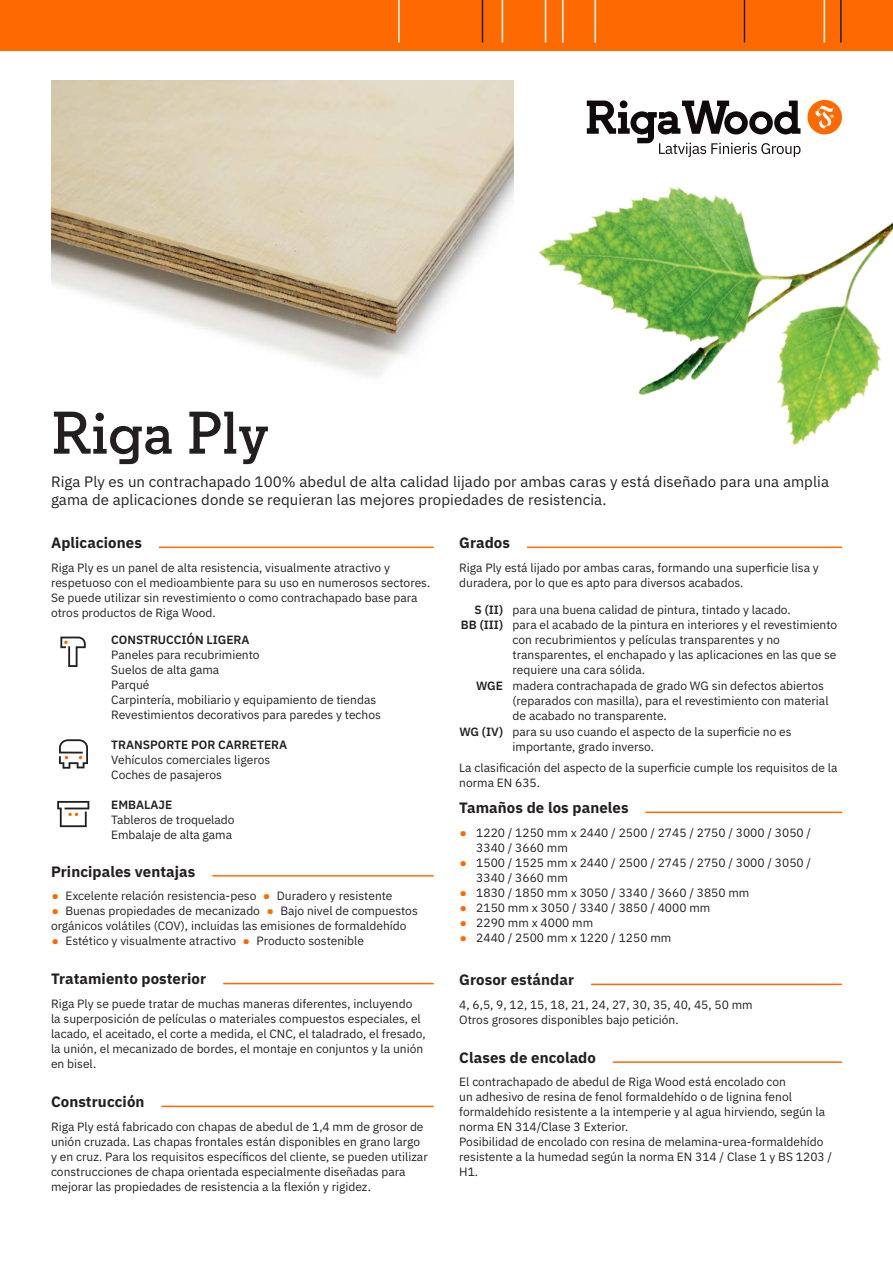
<style>
.page{position:relative;width:893px;height:1263px;background:#fff}
.page>*{position:absolute;margin:0;border:0;box-sizing:border-box;transform-origin:0 0}
.Nosaukums{font:600 60px "Regular Slab";letter-spacing:.005em;color:#231f20}
.ievadteksts{font:15px/18px "IBM Plex Sans";letter-spacing:.005em;color:#231f20}
.Sadaļa{font:700 15px "IBM Plex Sans";letter-spacing:.005em;color:#231f20}
.pamatteksts__6{font:12px/15px "IBM Plex Sans";color:#231f20}
.tabula{font:12px/15px "IBM Plex Sans";color:#231f20}
.pamatteksts__3{font:12px/15px "IBM Plex Sans";color:#231f20}
.Virsraksts_tabulā{font:600 12px "IBM Plex Sans";color:#231f20}
.s1{font-size:21px;color:#ff6a00}
</style>
<div class="page">
<div style="left:0;top:0;width:893px;height:51px;background:#ff6a00"></div>
<hr style="left:398px;top:0;width:2px;height:43px;background:#fff">
<img style="left:475px;top:0;width:418px;height:549px">
<hr style="left:51px;top:547px;width:383px;height:1px;background:#ff6a00">
<div style="left:51px;top:544px;width:108px;height:7px;background:#fff"></div>
<hr style="left:51px;top:875px;width:383px;height:1px;background:#ff6a00">
<div style="left:51px;top:872px;width:161px;height:8px;background:#fff"></div>
<hr style="left:51px;top:983px;width:383px;height:1px;background:#ff6a00">
<div style="left:51px;top:980px;width:172px;height:7px;background:#fff"></div>
<hr style="left:51px;top:1105px;width:383px;height:2px;background:#ff6a00">
<div style="left:51px;top:1103px;width:110px;height:7px;background:#fff"></div>
<hr style="left:459px;top:547px;width:383px;height:1px;background:#ff6a00">
<div style="left:459px;top:544px;width:68px;height:7px;background:#fff"></div>
<hr style="left:459px;top:811px;width:383px;height:2px;background:#ff6a00">
<div style="left:459px;top:809px;width:186px;height:7px;background:#fff"></div>
<hr style="left:459px;top:983px;width:383px;height:2px;background:#ff6a00">
<div style="left:459px;top:981px;width:132px;height:7px;background:#fff"></div>
<hr style="left:459px;top:1061px;width:383px;height:2px;background:#ff6a00">
<div style="left:459px;top:1059px;width:154px;height:7px;background:#fff"></div>
<svg style="left:60px;top:637px;width:26px;height:30px"></svg>
<svg style="left:59px;top:739px;width:29px;height:30px"></svg>
<svg style="left:57px;top:801px;width:32px;height:26px"></svg>
<img style="left:51px;top:81px;width:463px;height:303px">
<p class="Nosaukums" style="left:51px;top:396px;width:219px">Riga Ply</p>
<p class="ievadteksts" style="left:51px;top:471px;width:780px">Riga Ply es un contrachapado 100% abedul de alta calidad lijado por ambas caras y está diseñado para una amplia gama de aplicaciones donde se requieran las mejores propiedades de resistencia.</p>
<p class="Sadaļa" style="left:51px;top:531px;width:92px">Aplicaciones</p>
<p class="pamatteksts__3" style="left:51px;top:559px;width:381px">Riga Ply es un panel de alta resistencia, visualmente atractivo y respetuoso con el medioambiente para su uso en numerosos sectores.<br>Se puede utilizar sin revestimiento o como contrachapado base para otros productos de Riga Wood.</p>
<p class="Virsraksts_tabulā" style="left:111px;top:630px;width:140px">CONSTRUCCIÓN LIGERA</p>
<p class="tabula" style="left:111px;top:646px;width:150px">Paneles para recubrimiento</p>
<p class="tabula" style="left:111px;top:661px;width:110px">Suelos de alta gama</p>
<p class="tabula" style="left:111px;top:676px;width:40px">Parqué</p>
<p class="tabula" style="left:111px;top:691px;width:266px">Carpintería, mobiliario y equipamiento de tiendas</p>
<p class="tabula" style="left:111px;top:706px;width:271px">Revestimientos decorativos para paredes y techos</p>
<p class="Virsraksts_tabulā" style="left:111px;top:735px;width:177px">TRANSPORTE POR CARRETERA</p>
<p class="tabula" style="left:111px;top:751px;width:160px">Vehículos comerciales ligeros</p>
<p class="tabula" style="left:111px;top:766px;width:112px">Coches de pasajeros</p>
<p class="Virsraksts_tabulā" style="left:111px;top:795px;width:63px">EMBALAJE</p>
<p class="tabula" style="left:111px;top:811px;width:125px">Tableros de troquelado</p>
<p class="tabula" style="left:111px;top:826px;width:122px">Embalaje de alta gama</p>
<p class="Sadaļa" style="left:51px;top:859px;width:146px">Principales ventajas</p>
<p class="pamatteksts__6" style="left:51px;top:887px;width:343px"><span class="s1">•</span> Excelente relación resistencia-peso <span class="s1">•</span> Duradero y resistente</p>
<p class="pamatteksts__6" style="left:51px;top:902px;width:368px"><span class="s1">•</span> Buenas propiedades de mecanizado <span class="s1">•</span> Bajo nivel de compuestos orgánicos volátiles (COV), incluidas las emisiones de formaldehído</p>
<p class="pamatteksts__6" style="left:51px;top:932px;width:314px"><span class="s1">•</span> Estético y visualmente atractivo <span class="s1">•</span> Producto sostenible</p>
<p class="Sadaļa" style="left:51px;top:967px;width:157px">Tratamiento posterior</p>
<p class="pamatteksts__6" style="left:51px;top:995px;width:376px">Riga Ply se puede tratar de muchas maneras diferentes, incluyendo<br>la superposición de películas o materiales compuestos especiales, el lacado, el aceitado, el corte a medida, el CNC, el taladrado, el fresado, la unión, el mecanizado de bordes, el montaje en conjuntos y la unión en bisel.</p>
<p class="Sadaļa" style="left:51px;top:1090px;width:95px">Construcción</p>
<p class="pamatteksts__6" style="left:51px;top:1118px;width:378px">Riga Ply está fabricado con chapas de abedul de 1,4 mm de grosor de unión cruzada. Las chapas frontales están disponibles en grano largo y en cruz. Para los requisitos específicos del cliente, se pueden utilizar construcciones de chapa orientada especialmente diseñadas para mejorar las propiedades de resistencia a la flexión y rigidez.</p>
<p class="Sadaļa" style="left:459px;top:531px;width:52px">Grados</p>
<p class="pamatteksts__3" style="left:459px;top:559px;width:361px">Riga Ply está lijado por ambas caras, formando una superficie lisa y duradera, por lo que es apto para diversos acabados.</p>
<p class="Virsraksts_tabulā" style="left:475px;top:600px;width:30px">S (II)</p>
<p class="tabula" style="left:513px;top:601px;width:280px">para una buena calidad de pintura, tintado y lacado.</p>
<p class="Virsraksts_tabulā" style="left:461px;top:616px;width:44px">BB (III)</p>
<p class="tabula" style="left:513px;top:617px;width:326px">para el acabado de la pintura en interiores y el revestimiento con recubrimientos y películas transparentes y no transparentes, el enchapado y las aplicaciones en las que se requiere una cara sólida.</p>
<p class="Virsraksts_tabulā" style="left:476px;top:676px;width:28px">WGE</p>
<p class="tabula" style="left:513px;top:677px;width:317px">madera contrachapada de grado WG sin defectos abiertos (reparados con masilla), para el revestimiento con material de acabado no transparente.</p>
<p class="Virsraksts_tabulā" style="left:459px;top:722px;width:45px">WG (IV)</p>
<p class="tabula" style="left:513px;top:723px;width:281px">para su uso cuando el aspecto de la superficie no es importante, grado inverso.</p>
<p class="pamatteksts__3" style="left:459px;top:759px;width:380px">La clasificación del aspecto de la superficie cumple los requisitos de la norma EN 635.</p>
<p class="Sadaļa" style="left:459px;top:796px;width:171px">Tamaños de los paneles</p>
<p class="pamatteksts__6" style="left:476px;top:824px;width:336px;text-indent:-17px"><span class="s1">•</span> 1220 / 1250 mm x 2440 / 2500 / 2745 / 2750 / 3000 / 3050 /<br>3340 / 3660 mm</p>
<p class="pamatteksts__6" style="left:476px;top:854px;width:336px;text-indent:-17px"><span class="s1">•</span> 1500 / 1525 mm x 2440 / 2500 / 2745 / 2750 / 3000 / 3050 /<br>3340 / 3660 mm</p>
<p class="pamatteksts__6" style="left:459px;top:884px;width:292px"><span class="s1">•</span> 1830 / 1850 mm x 3050 / 3340 / 3660 / 3850 mm</p>
<p class="pamatteksts__6" style="left:459px;top:899px;width:253px"><span class="s1">•</span> 2150 mm x 3050 / 3340 / 3850 / 4000 mm</p>
<p class="pamatteksts__6" style="left:459px;top:914px;width:135px"><span class="s1">•</span> 2290 mm x 4000 mm</p>
<p class="pamatteksts__6" style="left:459px;top:929px;width:214px"><span class="s1">•</span> 2440 / 2500 mm x 1220 / 1250 mm</p>
<p class="Sadaļa" style="left:459px;top:968px;width:116px">Grosor estándar</p>
<p class="pamatteksts__6" style="left:459px;top:996px;width:295px">4, 6,5, 9, 12, 15, 18, 21, 24, 27, 30, 35, 40, 45, 50 mm</p>
<p class="pamatteksts__6" style="left:459px;top:1011px;width:221px">Otros grosores disponibles bajo petición.</p>
<p class="Sadaļa" style="left:459px;top:1046px;width:138px">Clases de encolado</p>
<p class="pamatteksts__6" style="left:459px;top:1074px;width:367px">El contrachapado de abedul de Riga Wood está encolado con<br>un adhesivo de resina de fenol formaldehído o de lignina fenol formaldehído resistente a la intemperie y al agua hirviendo, según la norma EN 314/Clase 3 Exterior.</p>
<p class="pamatteksts__6" style="left:459px;top:1134px;width:374px">Posibilidad de encolado con resina de melamina-urea-formaldehído resistente a la humedad según la norma EN 314 / Clase 1 y BS 1203 /<br>H1.</p>
</div>
